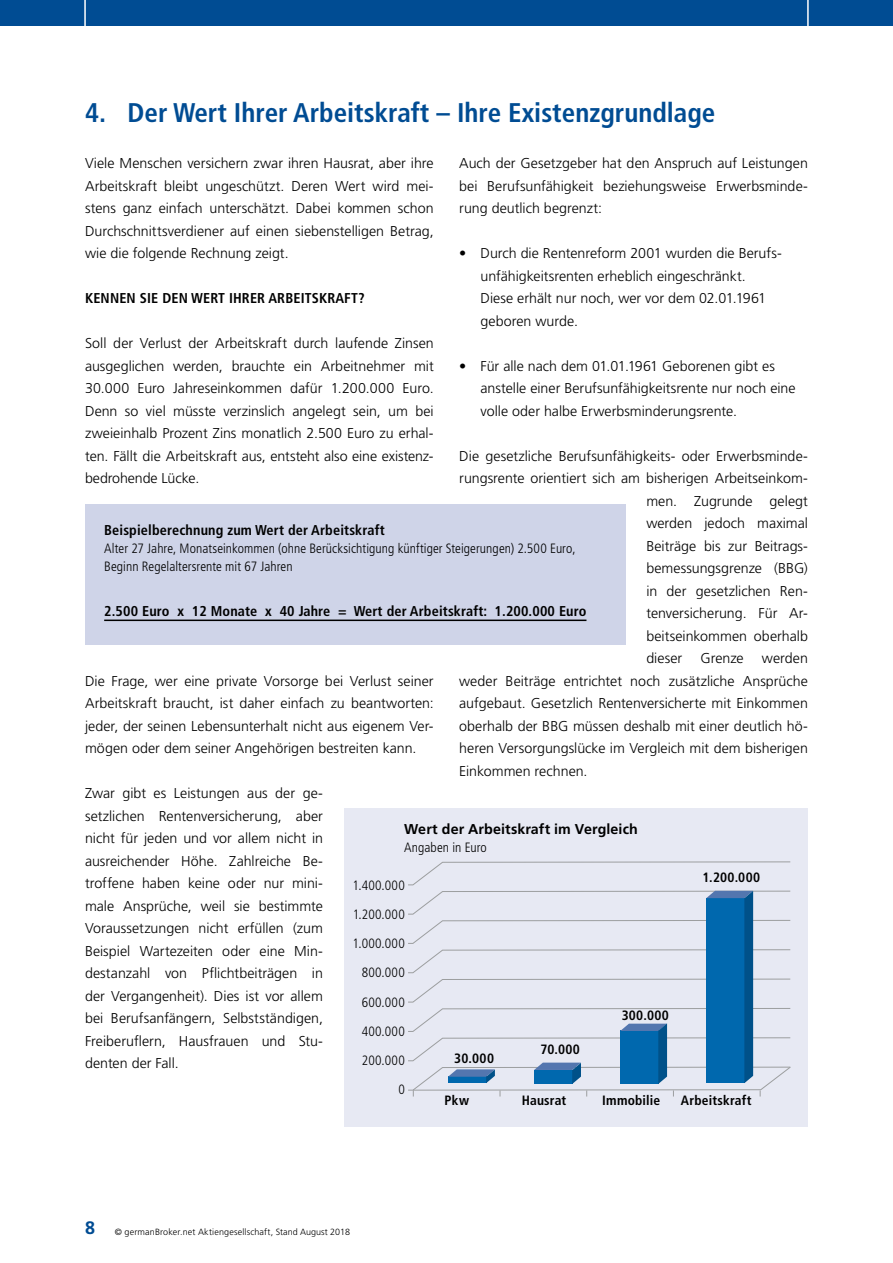
<style>
.page{position:relative;width:893px;height:1263px;background:#fff}
.page>*{position:absolute;margin:0;border:0;box-sizing:border-box;transform-origin:0 0}
.t1{font:700 condensed 27px "Frutiger";color:#004c93}
.t2{font:300 14.25px/22.5px "Frutiger";color:#000;text-align:justify}
.t3{font:700 condensed 14.25px "Frutiger";letter-spacing:.01em;color:#000}
.t4{font:700 14.25px "Frutiger";letter-spacing:.01em;color:#000}
.t5{font:300 condensed 13.5px/29.2px "Frutiger";letter-spacing:.005em;color:#000}
.t6{font:700 condensed 13.5px "Frutiger";letter-spacing:.015em;color:#000}
.t7{font:300 9px "Frutiger";letter-spacing:.015em;color:#000}
.s1{font-weight:700;font-size:18px;color:#004c93}
</style>
<div class="page">
<div style="left:0;top:0;width:893px;height:26px;background:#004c93"></div>
<hr style="left:84px;top:0;width:2px;height:34px;background:#fff">
<hr style="left:807px;top:0;width:2px;height:34px;background:#fff">
<div style="left:85px;top:504px;width:540px;height:140px;background:#cfd4e8"></div>
<hr style="left:104px;top:619px;width:482px;height:2px;background:#000">
<div style="left:344px;top:808px;width:464px;height:319px;background:#e7e9f3"></div>
<svg style="left:408px;top:861px;width:383px;height:235px"></svg>
<h1 class="t1" style="left:85px;top:97px;width:632px">4. Der Wert Ihrer Arbeitskraft – Ihre Existenzgrundlage</h1>
<p class="t2" style="left:85px;top:152px;width:350px">Viele Menschen versichern zwar ihren Hausrat, aber ihre Arbeitskraft bleibt ungeschützt. Deren Wert wird mei&shy;stens ganz einfach unterschätzt. Dabei kommen schon Durchschnittsverdiener auf einen siebenstelligen Betrag, wie die folgende Rechnung zeigt.</p>
<p class="t3" style="left:85px;top:290px;width:281px">KENNEN SIE DEN WERT IHRER ARBEITSKRAFT?</p>
<p class="t2" style="left:85px;top:332px;width:350px">Soll der Verlust der Arbeitskraft durch laufende Zinsen ausgeglichen werden, brauchte ein Arbeitnehmer mit 30.000 Euro Jahreseinkommen dafür 1.200.000 Euro.<br>Denn so viel müsste verzinslich angelegt sein, um bei zweieinhalb Prozent Zins monatlich 2.500 Euro zu erhal&shy;ten. Fällt die Arbeitskraft aus, entsteht also eine existenz&shy;bedrohende Lücke.</p>
<p class="t2" style="left:459px;top:152px;width:350px">Auch der Gesetzgeber hat den Anspruch auf Leistungen bei Berufsunfähigkeit beziehungsweise Erwerbsminde&shy;rung deutlich begrenzt:</p>
<p class="t2" style="left:480px;top:242px;width:303px;text-align:left;text-indent:-21px">• Durch die Rentenreform 2001 wurden die Berufs&shy;unfähigkeitsrenten erheblich eingeschränkt.<br>Diese erhält nur noch, wer vor dem 02.01.1961 geboren wurde.</p>
<p class="t2" style="left:480px;top:355px;width:317px;text-align:left;text-indent:-21px">• Für alle nach dem 01.01.1961 Geborenen gibt es anstelle einer Berufsunfähigkeitsrente nur noch eine volle oder halbe Erwerbsminderungsrente.</p>
<p class="t2" style="left:459px;top:445px;width:350px">Die gesetzliche Berufsunfähigkeits- oder Erwerbsminde-</p>
<p class="t2" style="left:459px;top:467px;width:350px">rungsrente orientiert sich am bisherigen Arbeitseinkom-</p>
<p class="t2" style="left:646px;top:490px;width:163px">men. Zugrunde gelegt</p>
<p class="t2" style="left:646px;top:512px;width:163px">werden jedoch maximal</p>
<p class="t2" style="left:646px;top:535px;width:163px">Beiträge bis zur Beitrags-</p>
<p class="t2" style="left:646px;top:557px;width:163px">bemessungsgrenze (BBG)</p>
<p class="t2" style="left:646px;top:580px;width:163px">in der gesetzlichen Ren-</p>
<p class="t2" style="left:646px;top:602px;width:163px">tenversicherung. Für Ar-</p>
<p class="t2" style="left:646px;top:625px;width:163px">beitseinkommen oberhalb</p>
<p class="t2" style="left:646px;top:647px;width:37px">dieser</p>
<p class="t2" style="left:700px;top:647px;width:45px">Grenze</p>
<p class="t3" style="left:104px;top:521px;width:282px">Beispielberechnung zum Wert der Arbeitskraft</p>
<p class="t5" style="left:104px;top:539px;width:473px;line-height:18px">Alter 27 Jahre, Monatseinkommen (ohne Berücksichtigung künftiger Steigerungen) 2.500 Euro,<br>Beginn Regelaltersrente mit 67 Jahren</p>
<p class="t3" style="left:104px;top:602px;width:484px">2.500 Euro x 12 Monate x 40 Jahre = Wert der Arbeitskraft: 1.200.000 Euro</p>
<p class="t2" style="left:459px;top:647px;width:350px;text-indent:303px">werden weder Beiträge entrichtet noch zusätzliche Ansprüche aufgebaut. Gesetzlich Rentenversicherte mit Einkommen oberhalb der BBG müssen deshalb mit einer deutlich hö&shy;heren Versorgungslücke im Vergleich mit dem bisherigen Einkommen rechnen.</p>
<p class="t2" style="left:85px;top:670px;width:350px">Die Frage, wer eine private Vorsorge bei Verlust seiner Arbeitskraft braucht, ist daher einfach zu beantworten: jeder, der seinen Lebensunterhalt nicht aus eigenem Ver&shy;mögen oder dem seiner Angehörigen bestreiten kann.</p>
<p class="t2" style="left:85px;top:782px;width:239px">Zwar gibt es Leistungen aus der ge&shy;setzlichen Rentenversicherung, aber nicht für jeden und vor allem nicht in ausreichender Höhe. Zahlreiche Be&shy;troffene haben keine oder nur mini&shy;male Ansprüche, weil sie bestimmte Voraussetzungen nicht erfüllen (zum Beispiel Wartezeiten oder eine Min&shy;destanzahl von Pflichtbeiträgen in der Vergangenheit). Dies ist vor allem bei Berufsanfängern, Selbstständigen, Freiberuflern, Hausfrauen und Stu&shy;denten der Fall.</p>
<p class="t4" style="left:404px;top:821px;width:235px">Wert der Arbeitskraft im Vergleich</p>
<p class="t5" style="left:404px;top:833px;width:84px">Angaben in Euro</p>
<p class="t6" style="left:703px;top:869px;width:59px">1.200.000</p>
<p class="t5" style="left:352px;top:870px;width:54px;text-align:right">1.400.000<br>1.200.000<br>1.000.000<br>800.000<br>600.000<br>400.000<br>200.000<br>0</p>
<p class="t6" style="left:622px;top:1007px;width:49px">300.000</p>
<p class="t6" style="left:540px;top:1041px;width:41px">70.000</p>
<p class="t6" style="left:454px;top:1050px;width:41px">30.000</p>
<p class="t6" style="left:445px;top:1093px;width:26px">Pkw</p>
<p class="t6" style="left:522px;top:1093px;width:46px">Hausrat</p>
<p class="t6" style="left:602px;top:1093px;width:59px">Immobilie</p>
<p class="t6" style="left:681px;top:1093px;width:72px">Arbeitskraft</p>
<p class="t7" style="left:85px;top:1226px;width:267px"><span class="s1">8</span> © germanBroker.net Aktiengesellschaft, Stand August 2018</p>
</div>
